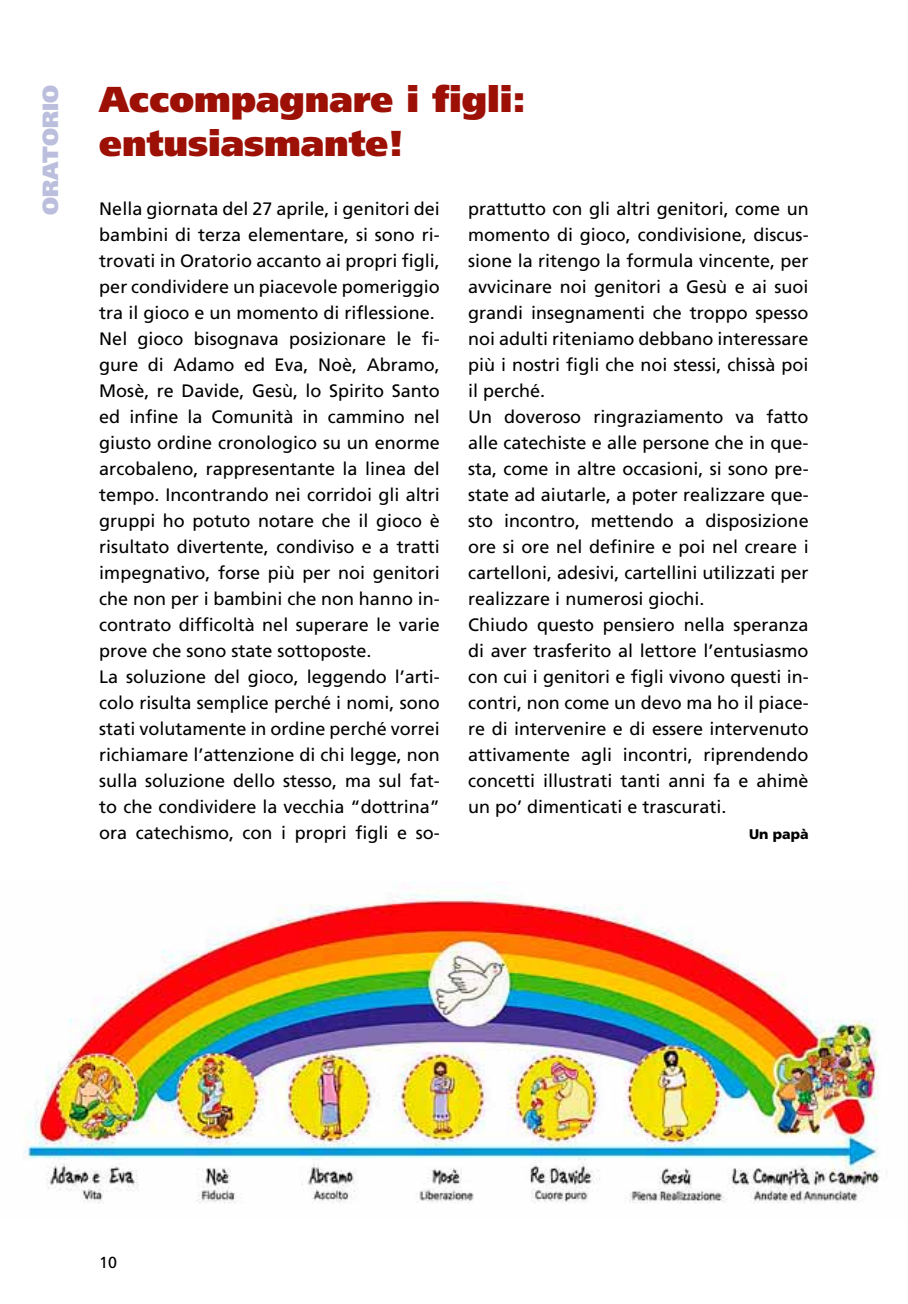
<style>
.page{position:relative;width:908px;height:1304px;background:#fff}
.page>*{position:absolute;margin:0;border:0;box-sizing:border-box;transform-origin:0 0}
.t1{font:900 36px/43.2px "Frutiger";color:#9c1006}
.t2{font:900 22px "Frutiger";color:#bbbedc}
.t3{font:18px/26px "Frutiger";color:#000}
.t4{font:16px "Frutiger";color:#000}
.t5{font:900 14px "Frutiger";color:#000}
</style>
<div class="page">
<img style="left:23px;top:881px;width:864px;height:322px">
<p class="t2" style="left:37px;top:215px;width:131px;rotate:-90deg">oratorio</p>
<h1 class="t1" style="left:99px;top:78px;width:428px">Accompagnare i figli: entusiasmante!</h1>
<p class="t3" style="left:99px;top:196px;width:342px">Nella giornata del 27 aprile, i genitori dei bambini di terza elementare, si sono ri&shy;trovati in Oratorio accanto ai propri figli, per condividere un piacevole pomeriggio tra il gioco e un momento di riflessione.<br>Nel gioco bisognava posizionare le fi&shy;gure di Adamo ed Eva, N oè, Abramo, M osè, re Davide, Gesù, lo Spirito Santo ed infine la Comunità in cammino nel giusto ordine cronologico su un enorme arcobaleno, rappresentante la linea del tempo. I ncontrando nei corridoi gli altri gruppi ho potuto notare che il gioco è risultato divertente, condiviso e a tratti impegnativo, forse più per noi genitori che non per i bambini che non hanno in&shy;contrato difficoltà nel superare le varie prove che sono state sottoposte.<br>La soluzione del gioco, leggendo l’arti&shy;colo risulta semplice perché i nomi, sono stati volutamente in ordine perché vorrei richiamare l’attenzione di chi legge, non sulla soluzione dello stesso, ma sul fat&shy;to che condividere la vecchia “dottrina” ora catechismo, con i propri figli e so-</p>
<p class="t3" style="left:468px;top:196px;width:342px">prattutto con gli altri genitori, come un momento di gioco, condivisione, discus&shy;sione la ritengo la formula vincente, per avvicinare noi genitori a Gesù e ai suoi grandi insegnamenti che troppo spesso noi adulti riteniamo debbano interessare più i nostri figli che noi stessi, chissà poi il perché.<br>U n doveroso ringraziamento va fatto alle catechiste e alle persone che in que&shy;sta, come in altre occasioni, si sono pre&shy;state ad aiutarle, a poter realizzare que&shy;sto incontro, mettendo a disposizione ore si ore nel definire e poi nel creare i cartelloni, adesivi, cartellini utilizzati per realizzare i numerosi giochi.<br>Chiudo questo pensiero nella speranza di aver trasferito al lettore l’entusiasmo con cui i genitori e figli vivono questi in&shy;contri, non come un devo ma ho il piace&shy;re di intervenire e di essere intervenuto attivamente agli incontri, riprendendo concetti illustrati tanti anni fa e ahimè un po’ dimenticati e trascurati.</p>
<p class="t5" style="left:748px;top:826px;width:61px">Un papà</p>
<p class="t4" style="left:99px;top:1253px;width:19px">10</p>
</div>
